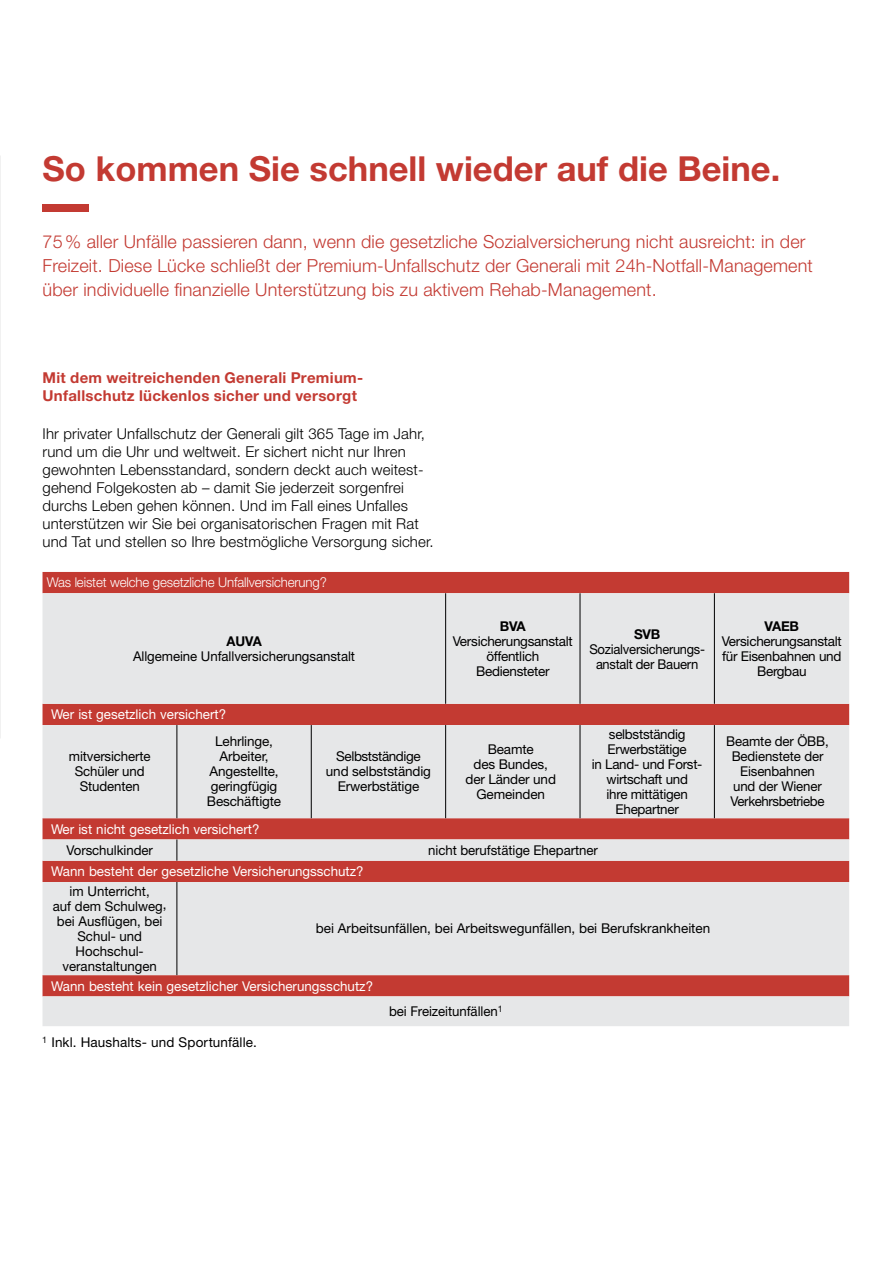
<style>
.page{position:relative;width:893px;height:1263px;background:#fff}
.page>*{position:absolute;margin:0;border:0;box-sizing:border-box;transform-origin:0 0}
.t1{font:700 34.5px "Helvetica Neue LT";color:#c33a32}
.t2{font:300 18px/24px "Helvetica Neue LT Std";letter-spacing:.01em;color:#c33a32}
.t3{font:300 15px/18px "Helvetica Neue LT Std";letter-spacing:.01em;color:#000}
.t4{font:700 15px/18px "Helvetica Neue LT";letter-spacing:.02em;color:#c33a32}
.t5{font:13.5px/15px "Helvetica Neue LT Std";letter-spacing:-.01em;color:#000;text-align:center}
.t6{font:13.5px "Helvetica Neue LT Std";color:#fff}
.t7{font:300 13.5px "Helvetica Neue LT Std";letter-spacing:-.01em;color:#fff}
.t8{font:13.5px "Helvetica Neue LT Std";letter-spacing:.01em;color:#000}
.t9{font:700 13.5px "Helvetica Neue LT";letter-spacing:-.02em;color:#000}
</style>
<div class="page">
<img style="left:0;top:155px;width:1px;height:584px">
<div style="left:43px;top:204px;width:46px;height:8px;background:#c33a32"></div>
<div style="left:43px;top:572px;width:806px;height:21px;background:#c33a32"></div>
<svg style="left:43px;top:593px;width:806px;height:433px;background:#dfc5c4"></svg>
<hr style="left:445px;top:593px;width:1px;height:111px;background:#000">
<hr style="left:580px;top:593px;width:1px;height:111px;background:#000">
<hr style="left:714px;top:593px;width:1px;height:111px;background:#000">
<hr style="left:177px;top:725px;width:1px;height:93px;background:#000">
<hr style="left:311px;top:725px;width:1px;height:93px;background:#000">
<hr style="left:445px;top:725px;width:1px;height:93px;background:#000">
<hr style="left:580px;top:725px;width:1px;height:93px;background:#000">
<hr style="left:714px;top:725px;width:1px;height:93px;background:#000">
<svg style="left:177px;top:839px;width:1px;height:22px"></svg>
<hr style="left:177px;top:882px;width:1px;height:93px;background:#000">
<h1 class="t1" style="left:43px;top:147px;width:739px">So kommen Sie schnell wieder auf die Beine.</h1>
<p class="t2" style="left:43px;top:229px;width:772px">75% aller Unfälle passieren dann, wenn die gesetzliche Sozialversicherung nicht ausreicht: in der<br>Freizeit. Diese Lücke schließt der Premium-Unfallschutz der Generali mit 24h-Notfall-Management über individuelle finanzielle Unterstützung bis zu aktivem Rehab-Management.</p>
<p class="t4" style="left:43px;top:368px;width:322px">Mit dem weitreichenden Generali Premium-<br>Unfallschutz lückenlos sicher und versorgt</p>
<p class="t3" style="left:43px;top:424px;width:393px">Ihr privater Unfallschutz der Generali gilt 365 Tage im Jahr, rund um die Uhr und weltweit. Er sichert nicht nur Ihren gewohnten Lebensstandard, sondern deckt auch weitest&shy;gehend Folgekosten ab – damit Sie jederzeit sorgenfrei durchs Leben gehen können. Und im Fall eines Unfalles unterstützen wir Sie bei organisatorischen Fragen mit Rat und Tat und stellen so Ihre bestmögliche Versorgung sicher.</p>
<p class="t7" style="left:47px;top:574px;width:281px">Was leistet welche gesetzliche Unfallversicherung?</p>
<p class="t9" style="left:226px;top:633px;width:37px">AUVA</p>
<p class="t5" style="left:133px;top:649px;width:224px">Allgemeine Unfallversicherungsanstalt</p>
<p class="t9" style="left:500px;top:618px;width:28px">BVA</p>
<p class="t5" style="left:453px;top:634px;width:122px">Versicherungsanstalt öffentlich<br>Bediensteter</p>
<p class="t6" style="left:51px;top:706px;width:177px">Wer ist gesetzlich versichert?</p>
<p class="t5" style="left:69px;top:749px;width:83px">mitversicherte<br>Schüler und<br>Studenten</p>
<p class="t5" style="left:207px;top:734px;width:76px">Lehrlinge,<br>Arbeiter,<br>Angestellte, geringfügig<br>Beschäftigte</p>
<p class="t5" style="left:326px;top:749px;width:107px">Selbstständige und selbstständig<br>Erwerbstätige</p>
<p class="t5" style="left:465px;top:741px;width:92px">Beamte<br>des Bundes, der Länder und<br>Gemeinden</p>
<p class="t9" style="left:634px;top:626px;width:28px">SVB</p>
<p class="t5" style="left:589px;top:641px;width:117px">Sozialversicherungs&shy;anstalt der Bauern</p>
<p class="t9" style="left:764px;top:618px;width:36px">VAEB</p>
<p class="t5" style="left:722px;top:634px;width:122px">Versicherungsanstalt für Eisenbahnen und<br>Bergbau</p>
<p class="t5" style="left:592px;top:726px;width:112px">selbstständig<br>Erwerbstätige<br>in Land- und Forst&shy;wirtschaft und<br>ihre mittätigen<br>Ehepartner</p>
<p class="t5" style="left:726px;top:734px;width:104px">Beamte der ÖBB,<br>Bedienstete der<br>Eisenbahnen<br>und der Wiener<br>Verkehrsbetriebe</p>
<p class="t6" style="left:51px;top:821px;width:210px">Wer ist nicht gesetzlich versichert?</p>
<p class="t5" style="left:67px;top:842px;width:88px">Vorschulkinder</p>
<p class="t5" style="left:428px;top:842px;width:171px">nicht berufstätige Ehepartner</p>
<p class="t6" style="left:51px;top:863px;width:314px">Wann besteht der gesetzliche Versicherungsschutz?</p>
<p class="t5" style="left:53px;top:883px;width:115px">im Unterricht,<br>auf dem Schulweg, bei Ausflügen, bei<br>Schul- und<br>Hochschul&shy;veranstaltungen</p>
<p class="t5" style="left:316px;top:921px;width:396px">bei Arbeitsunfällen, bei Arbeitswegunfällen, bei Berufskrankheiten</p>
<p class="t6" style="left:51px;top:978px;width:324px">Wann besteht kein gesetzlicher Versicherungsschutz?</p>
<p class="t8" style="left:42px;top:1034px;width:216px"><sup>1</sup> Inkl. Haushalts- und Sportunfälle.</p>
<p class="t5" style="left:389px;top:1004px;width:115px">bei Freizeitunfällen<sup>1</sup></p>
</div>
